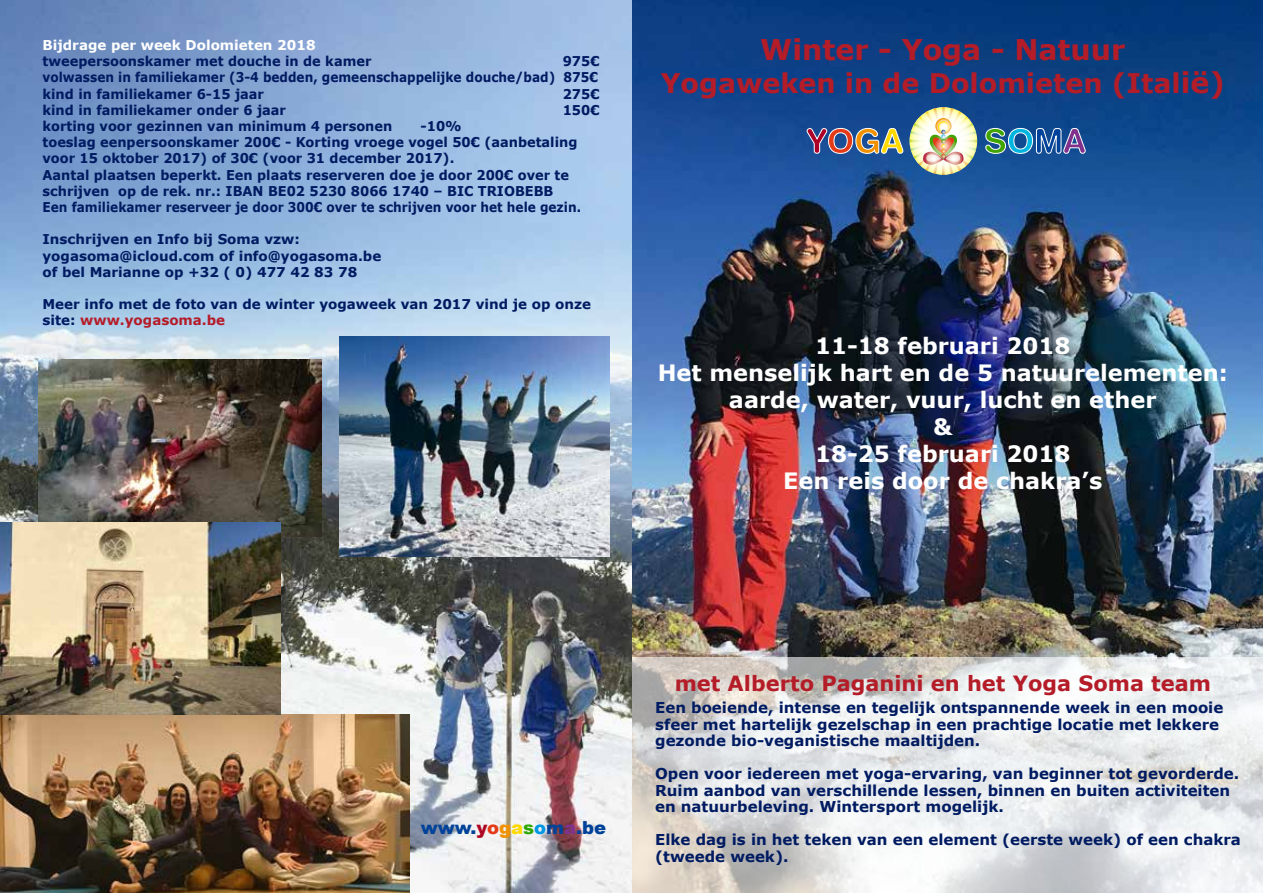
<style>
.page{position:relative;width:1263px;height:893px;background:#fff}
.page>*{position:absolute;margin:0;border:0;box-sizing:border-box;transform-origin:0 0}
.t1{font:700 28.5px "Verdana";color:#b41c28}
.t2{font:700 27px "Verdana";color:#b41c28}
.t3{font:700 22.5px/27px "Verdana";color:#fff;text-align:center}
.t4{font:700 21px "Verdana";color:#b41c28}
.t5{font:900 18px "Arial";color:#004299}
.t6{font:700 15px/16.5px "Verdana";color:#001b61}
.t7{font:700 13.5px/16.2px "Verdana";color:#001b61;text-align:justify;scale:.96 1}
.t8{font:700 13.5px/16.2px "Verdana";color:#001b61}
.t9{font:700 13.5px "Verdana";color:#fff}
.s1{color:#b41c28}
.s2{font-size:28.5px}
.s3{color:#ae0622}
.s4{color:#e43a18}
.s5{color:#f19100}
.s6{color:#ffda00}
.s7{color:#2ea700}
.s8{color:#0098e2}
.s9{color:#80328c}
</style>
<div class="page">
<img style="left:0;top:0;width:1263px;height:893px">
<svg style="left:632px;top:657px;width:631px;height:236px"></svg>
<svg style="left:807px;top:128px;width:96px;height:26px;background:#88797a"></svg>
<svg style="left:985px;top:128px;width:100px;height:26px;background:#4b7ea3"></svg>
<img style="left:910px;top:107px;width:67px;height:68px">
<img style="left:39px;top:359px;width:282px;height:178px">
<img style="left:0;top:715px;width:409px;height:178px">
<img style="left:340px;top:336px;width:270px;height:221px">
<img style="left:0;top:523px;width:281px;height:192px">
<p class="t9" style="left:43px;top:36px;width:275px">Bijdrage per week Dolomieten 2018</p>
<p class="t7" style="left:43px;top:53px;width:344px">tweepersoonskamer met douche in de kamer</p>
<p class="t7" style="left:43px;top:53px;width:582px;text-indent:520px">975€ volwassen in familiekamer (3-4 bedden, gemeenschappelijke douche/bad) 875€ kind in familiekamer 6-15 jaar</p>
<p class="t7" style="left:563px;top:86px;width:40px">275€</p>
<p class="t7" style="left:43px;top:102px;width:255px">kind in familiekamer onder 6 jaar</p>
<p class="t7" style="left:563px;top:102px;width:40px">150€</p>
<p class="t7" style="left:43px;top:118px;width:366px">korting voor gezinnen van minimum 4 personen</p>
<p class="t7" style="left:43px;top:118px;width:562px;text-align:left;text-indent:378px">-10%<br>toeslag eenpersoonskamer 200€ - Korting vroege vogel 50€ (aanbetaling voor 15 oktober 2017) of 30€ (voor 31 december 2017).<br>Aantal plaatsen beperkt. Een plaats reserveren doe je door 200€ over te schrijven op de rek. nr.: IBAN BE02 5230 8066 1740 – BIC TRIOBEBB Een familiekamer reserveer je door 300€ over te schrijven voor het hele gezin.</p>
<p class="t8" style="left:43px;top:231px;width:340px">Inschrijven en Info bij Soma vzw: yogasoma@icloud.com of info@yogasoma.be of bel Marianne op +32 ( 0) 477 42 83 78</p>
<p class="t8" style="left:43px;top:296px;width:550px">Meer info met de foto van de winter yogaweek van 2017 vind je op onze site: <span class="s1">www.yogasoma.be</span></p>
<h1 class="t1" style="left:760px;top:31px;width:367px">Winter - Yoga - Natuur</h1>
<h2 class="t2" style="left:661px;top:66px;width:566px">Yogaweken in de Dolomieten (Ital<span class="s2">ië)</span></h2>
<h3 class="t3" style="left:658px;top:332px;width:572px">11-18 februari 2018<br>Het menselijk hart en de 5 natuurelementen: aarde, water, vuur, lucht en ether<br>&amp;<br>18-25 februari 2018<br>Een reis door de chakra’s</h3>
<h3 class="t5" style="left:421px;top:815px;width:187px">www.<span class="s3">y</span><span class="s4">o</span><span class="s5">g</span><span class="s6">a</span><span class="s7">s</span><span class="s8">o</span>m<span class="s9">a</span>.be</h3>
<h3 class="t4" style="left:675px;top:670px;width:538px">met Alberto Paganini en het Yoga Soma team</h3>
<p class="t6" style="left:655px;top:700px;width:570px">Een boeiende, intense en tegelijk ontspannende week in een mooie sfeer met hartelijk gezelschap in een prachtige locatie met lekkere gezonde bio-veganistische maaltijden.</p>
<p class="t6" style="left:655px;top:766px;width:586px">Open voor iedereen met yoga-ervaring, van beginner tot gevorderde.<br>Ruim aanbod van verschillende lessen, binnen en buiten activiteiten en natuurbeleving. Wintersport mogelijk.</p>
<p class="t6" style="left:655px;top:832px;width:587px">Elke dag is in het teken van een element (eerste week) of een chakra (tweede week).</p>
</div>
